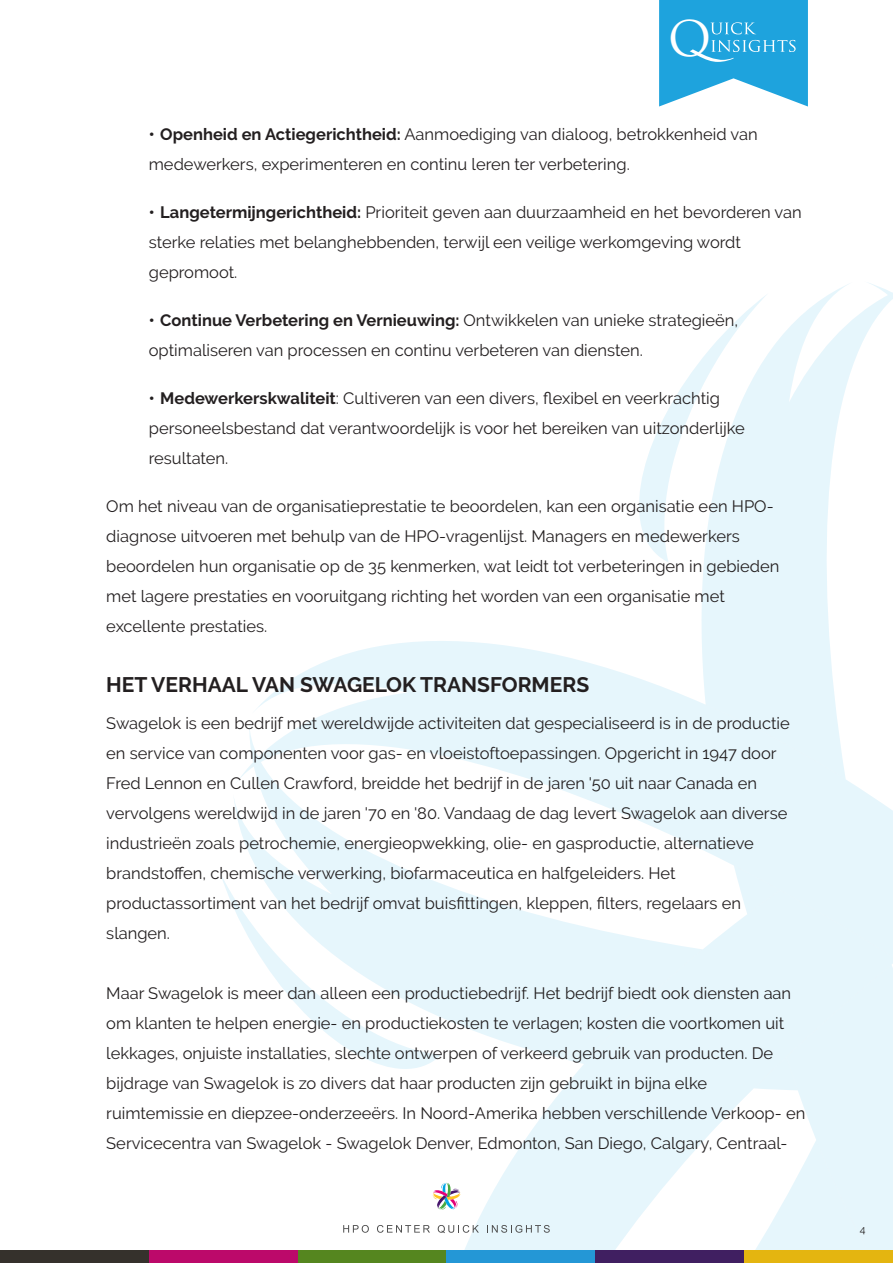
<style>
.page{position:relative;width:893px;height:1263px;background:#fff}
.page>*{position:absolute;margin:0;border:0;box-sizing:border-box;transform-origin:0 0}
.t1{font:47.85px "Trajan Pro";color:#fff}
.t2{font:700 21px "Raleway";color:#231f20}
.t3{font:16.5px/30px "Raleway";color:#231f20}
.t4{font:10.5px "Raleway";color:#231f20}
.s1{font-weight:700}
</style>
<div class="page">
<svg style="left:659px;top:0;width:149px;height:107px;background:#43b2e2"></svg>
<svg style="left:437px;top:962px;width:182px;height:288px;fill:#e6f6fc"></svg>
<svg style="left:234px;top:641px;width:385px;height:321px"></svg>
<svg style="left:619px;top:283px;width:274px;height:967px"></svg>
<svg style="left:221px;top:871px;width:220px;height:217px"></svg>
<div style="left:0;top:1250px;width:149px;height:13px;background:#35312c"></div>
<div style="left:149px;top:1250px;width:149px;height:13px;background:#bc096a"></div>
<div style="left:298px;top:1250px;width:148px;height:13px;background:#55861f"></div>
<div style="left:446px;top:1250px;width:149px;height:13px;background:#2497d6"></div>
<div style="left:595px;top:1250px;width:149px;height:13px;background:#401f61"></div>
<div style="left:744px;top:1250px;width:149px;height:13px;background:#e4b510"></div>
<svg style="left:343px;top:1225px;width:26px;height:8px"></svg>
<svg style="left:377px;top:1225px;width:53px;height:8px"></svg>
<svg style="left:438px;top:1225px;width:41px;height:8px"></svg>
<svg style="left:487px;top:1225px;width:63px;height:8px"></svg>
<div style="left:428px;top:1177px;width:37px;height:38px;background:#fff;border-radius:50%"></div>
<svg style="left:432px;top:1182px;width:29px;height:28px"></svg>
<h1 class="t1" style="left:668px;top:20px;width:45px">O</h1>
<p class="t3" style="left:149px;top:119px;width:610px"><span class="s1">• Openheid en Actiegerichtheid:</span> Aanmoediging van dialoog, betrokkenheid van medewerkers, experimenteren en continu leren ter verbetering.</p>
<p class="t3" style="left:149px;top:197px;width:654px"><span class="s1">• Langetermijngerichtheid:</span> Prioriteit geven aan duurzaamheid en het bevorderen van sterke relaties met belanghebbenden, terwijl een veilige werkomgeving wordt gepromoot.</p>
<p class="t3" style="left:149px;top:305px;width:591px"><span class="s1">• Continue Verbetering en Vernieuwing:</span> Ontwikkelen van unieke strategieën, optimaliseren van processen en continu verbeteren van diensten.</p>
<p class="t3" style="left:149px;top:383px;width:597px"><span class="s1">• Medewerkerskwaliteit</span>: Cultiveren van een divers, flexibel en veerkrachtig personeelsbestand dat verantwoordelijk is voor het bereiken van uitzonderlijke resultaten.</p>
<p class="t3" style="left:106px;top:491px;width:675px">Om het niveau van de organisatieprestatie te beoordelen, kan een organisatie een HPO&shy;diagnose uitvoeren met behulp van de HPO-vragenlijst. Managers en medewerkers beoordelen hun organisatie op de 35 kenmerken, wat leidt tot verbeteringen in gebieden met lagere prestaties en vooruitgang richting het worden van een organisatie met excellente prestaties.</p>
<p class="t2" style="left:106px;top:672px;width:484px">HET VERHAAL VAN SWAGELOK TRANSFORMERS</p>
<p class="t3" style="left:106px;top:708px;width:685px">Swagelok is een bedrijf met wereldwijde activiteiten dat gespecialiseerd is in de productie en service van componenten voor gas- en vloeistoftoepassingen. Opgericht in 1947 door Fred Lennon en Cullen Crawford, breidde het bedrijf in de jaren '50 uit naar Canada en vervolgens wereldwijd in de jaren '70 en '80. Vandaag de dag levert Swagelok aan diverse industrieën zoals petrochemie, energieopwekking, olie- en gasproductie, alternatieve brandstoffen, chemische verwerking, biofarmaceutica en halfgeleiders. Het productassortiment van het bedrijf omvat buisfittingen, kleppen, filters, regelaars en slangen.</p>
<p class="t3" style="left:106px;top:978px;width:700px">Maar Swagelok is meer dan alleen een productiebedrijf. Het bedrijf biedt ook diensten aan om klanten te helpen energie- en productiekosten te verlagen; kosten die voortkomen uit lekkages, onjuiste installaties, slechte ontwerpen of verkeerd gebruik van producten. De bijdrage van Swagelok is zo divers dat haar producten zijn gebruikt in bijna elke ruimtemissie en diepzee-onderzeeërs. In Noord-Amerika hebben verschillende Verkoop- en Servicecentra van Swagelok - Swagelok Denver, Edmonton, San Diego, Calgary, Centraal-</p>
<p class="t4" style="left:860px;top:1223px;width:7px">4</p>
</div>
